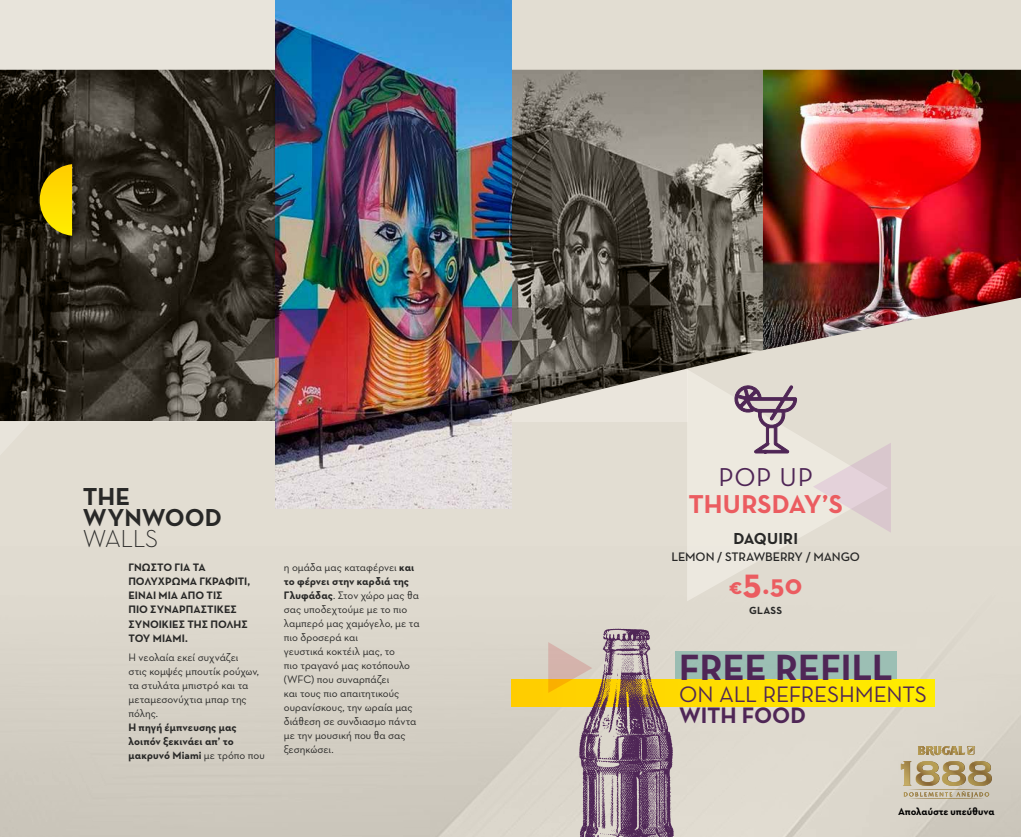
<style>
.page{position:relative;width:1021px;height:837px;background:#fff}
.page>*{position:absolute;margin:0;border:0;box-sizing:border-box;transform-origin:0 0}
.t1{font:700 37.1px "Neutraface Text Greek";color:#4f2656}
.t2{font:700 28.1px "Neutraface Text Greek";color:#eb5c60}
.t3{font:700 26.3px "Neutraface Text Greek";letter-spacing:.005em;color:#eb5c60}
.t4{font:26.3px "Neutraface Text Greek";color:#4f2656}
.t5{font:700 25px/21px "Neutraface Text Greek";letter-spacing:-.005em;color:#282827}
.t6{font:300 25px "Neutraface Text Greek";letter-spacing:-.02em;color:#282827}
.t7{font:22.7px "Neutraface Text Greek";letter-spacing:-.01em;color:#4f2656}
.t8{font:700 22.7px "Neutraface Text Greek";letter-spacing:-.005em;color:#4f2656}
.t9{font:700 16.2px "Neutraface Text Greek";letter-spacing:.01em;color:#282827}
.t10{font:600 12.6px "Neutraface Text Greek";letter-spacing:-.015em;color:#282827}
.t11{font:11px/14px "Neutraface Text Greek";color:#282827}
.t12{font:700 11px/14px "Neutraface Text Greek";color:#282827}
.t13{font:700 10.6px "Neutraface Text Greek";letter-spacing:.02em;color:#282827}
.t14{font:700 10.5px "Neutraface Text Greek";color:#000}
.s1{font-weight:400}
.s2{font-weight:700}
.s3{font-size:22.5px}
.s4{font-size:37.1px}
</style>
<div class="page">
<div style="left:0;top:0;width:1020px;height:836px;background:#e2ddd2"></div>
<img style="left:0;top:651px;width:1020px;height:185px">
<svg style="left:900px;top:745px;width:91px;height:53px"></svg>
<div style="left:511px;top:679px;width:423px;height:27px;background:#ffe600"></div>
<div style="left:675px;top:651px;width:221px;height:27px;background:#9cbfb4"></div>
<img style="left:511px;top:628px;width:231px;height:208px">
<svg style="left:548px;top:641px;width:44px;height:51px"></svg>
<img style="left:0;top:70px;width:763px;height:351px">
<svg style="left:40px;top:164px;width:32px;height:72px;background:#c9ae03"></svg>
<img style="left:275px;top:0;width:236px;height:508px">
<img style="left:763px;top:70px;width:257px;height:280px">
<svg style="left:687px;top:369px;width:126px;height:232px;fill:#ede9df"></svg>
<svg style="left:813px;top:443px;width:77px;height:89px"></svg>
<svg style="left:732px;top:384px;width:64px;height:69px"></svg>
<h3 class="t5" style="left:83px;top:485px;width:141px">THE<br>WYNWOOD</h3>
<h3 class="t6" style="left:83px;top:523px;width:77px">WALLS</h3>
<p class="t12" style="left:128px;top:560px;width:123px">ΓΝΩΣΤΌ ΓΙΑ ΤΑ<br>ΠΟΛΎΧΡΩΜΑ ΓΚΡΆΦΙΤΙ,<br>ΕΊΝΑΙ ΜΙΑ ΑΠO ΤΙΣ<br>ΠΙΟ ΣΥΝΑΡΠΑΣΤΙΚΈΣ<br>ΣΥΝΟΙΚΊΕΣ ΤΗΣ ΠΌΛΗΣ<br>ΤΟΥ MIAMI.</p>
<p class="t11" style="left:128px;top:650px;width:132px">Η νεολαία εκεί συχνάζει στις κοµψές µπουτίκ ρούχων, τα στυλάτα µπιστρό και τα µεταµεσονύχτια µπαρ της πόλης.</p>
<p class="t12" style="left:128px;top:720px;width:138px">Η πηγή έµπνευσης µας λοιπόν ξεκινάει απ’ το µακρυνό Miami <span class="s1">µε τρόπο που</span></p>
<p class="t11" style="left:284px;top:559px;width:137px">η οµάδα µας καταφέρνει <span class="s2">και το φέρνει στην καρδιά της<br>Γλυφάδας</span>. Στον χώρο µας θα σας υποδεχτούµε µε το πιο λαµπερό µας χαµόγελο, µε τα πιο δροσερά και<br>γευστικά κοκτέιλ µας, το<br>πιο τραγανό µας κοτόπουλο (WFC) που συναρπάζει<br>και τους πιο απαιτητικούς ουρανίσκους, την ωραία µας διάθεση σε συνδιασµο πάντα µε την µουσική που θα σας ξεσηκώσει.</p>
<h3 class="t4" style="left:718px;top:461px;width:96px">POP UP</h3>
<h3 class="t3" style="left:688px;top:488px;width:156px">THURSDAY’S</h3>
<h3 class="t9" style="left:733px;top:528px;width:66px">DAQUIRI</h3>
<p class="t10" style="left:671px;top:548px;width:190px">LEMON / STRAWBERRY / MANGO</p>
<h2 class="t2" style="left:729px;top:567px;width:74px"><span class="s3">€</span><span class="s4">5</span>.50</h2>
<p class="t13" style="left:749px;top:603px;width:34px">GLASS</p>
<h1 class="t1" style="left:679px;top:645px;width:215px">FREE REFILL</h1>
<h3 class="t7" style="left:679px;top:679px;width:249px">ON ALL REFRESHMENTS</h3>
<h3 class="t8" style="left:679px;top:701px;width:128px">WITH FOOD</h3>
<p class="t14" style="left:898px;top:805px;width:98px">Απολαύστε υπεύθυνα</p>
</div>
